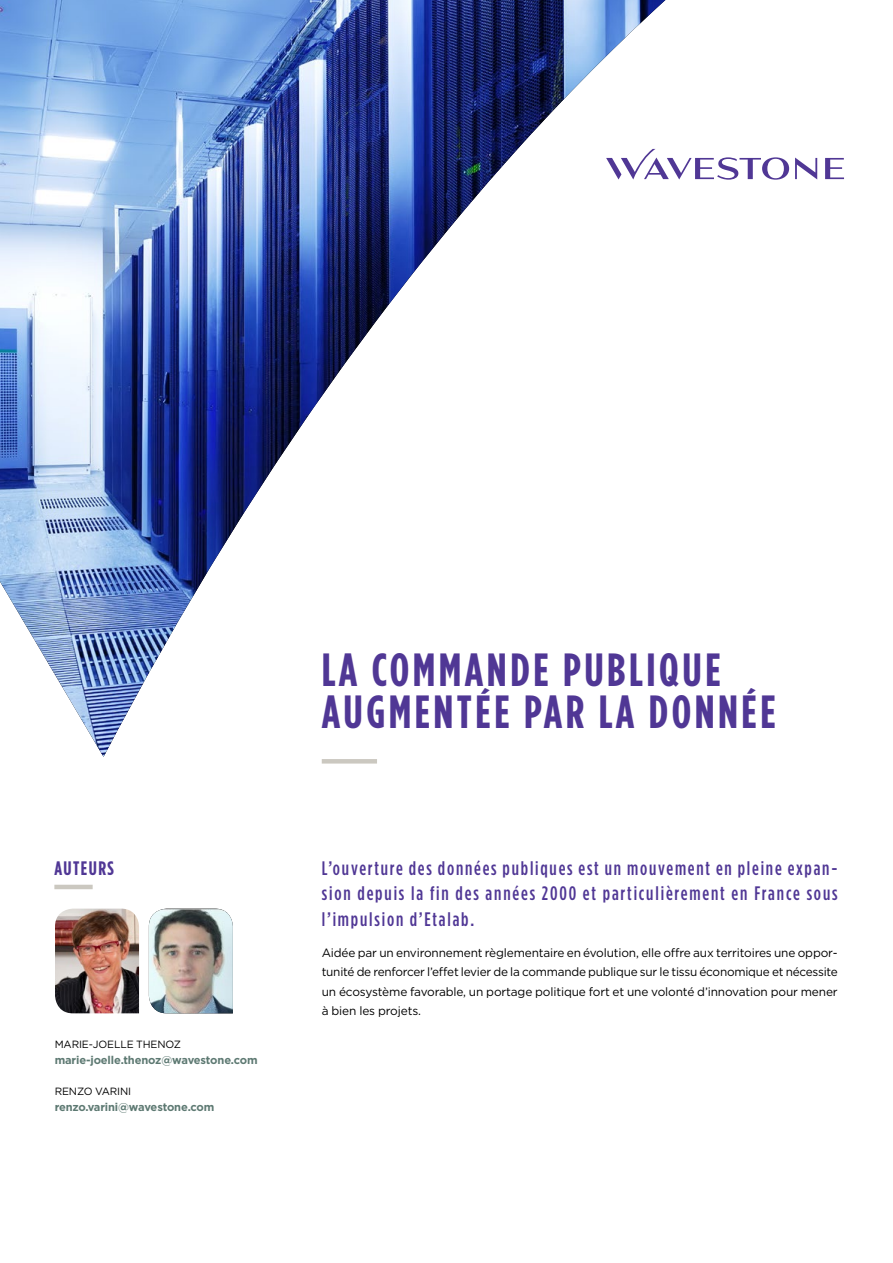
<style>
.page{position:relative;width:893px;height:1263px;background:#fff}
.page>*{position:absolute;margin:0;border:0;box-sizing:border-box;transform-origin:0 0}
.t1{font:700 46.5px/42px "Gotham Condensed";letter-spacing:.075em;color:#503795}
.t2{font:500 19.5px/25.5px "Gotham Condensed";letter-spacing:.095em;color:#503795;text-align:justify}
.t3{font:700 19.5px "Gotham Condensed";letter-spacing:.075em;color:#503795}
.t4{font:12px/19.5px "Gotham";letter-spacing:-.01em;color:#000;text-align:justify}
.t5{font:700 11.25px "Gotham";letter-spacing:-.01em;color:#5d7972}
.t6{font:10.5px "Gotham";letter-spacing:-.01em;color:#000}
</style>
<div class="page">
<img style="left:0;top:0;width:665px;height:757px">
<img style="left:55px;top:909px;width:84px;height:104px">
<img style="left:149px;top:909px;width:84px;height:104px">
<svg style="left:825px;top:158px;width:19px;height:21px"></svg>
<svg style="left:795px;top:158px;width:22px;height:21px"></svg>
<svg style="left:606px;top:149px;width:183px;height:31px"></svg>
<hr style="left:322px;top:759px;width:55px;height:4px;background:#cbc8c0">
<hr style="left:54px;top:885px;width:39px;height:4px;background:#cbc8c0">
<h2 class="t3" style="left:54px;top:857px;width:61px">AUTEURS</h2>
<p class="t6" style="left:55px;top:1037px;width:128px">MARIE-JOELLE THENOZ</p>
<p class="t5" style="left:55px;top:1053px;width:204px">marie-joelle.thenoz@wavestone.com</p>
<p class="t6" style="left:55px;top:1084px;width:78px">RENZO VARINI</p>
<p class="t5" style="left:55px;top:1100px;width:161px">renzo.varini@wavestone.com</p>
<h1 class="t1" style="left:322px;top:648px;width:455px">LA COMMANDE PUBLIQUE<br>AUGMENTÉE PAR LA DONNÉE</h1>
<h2 class="t2" style="left:322px;top:855px;width:517px">L’ouverture des données publiques est un mouvement en pleine expan&shy;sion depuis la fin des années 2000 et particulièrement en France sous l’impulsion d’Etalab.</h2>
<p class="t4" style="left:322px;top:942px;width:518px">Aidée par un environnement règlementaire en évolution, elle offre aux territoires une oppor&shy;tunité de renforcer l’effet levier de la commande publique sur le tissu économique et nécessite un écosystème favorable, un portage politique fort et une volonté d’innovation pour mener à bien les projets.</p>
</div>
